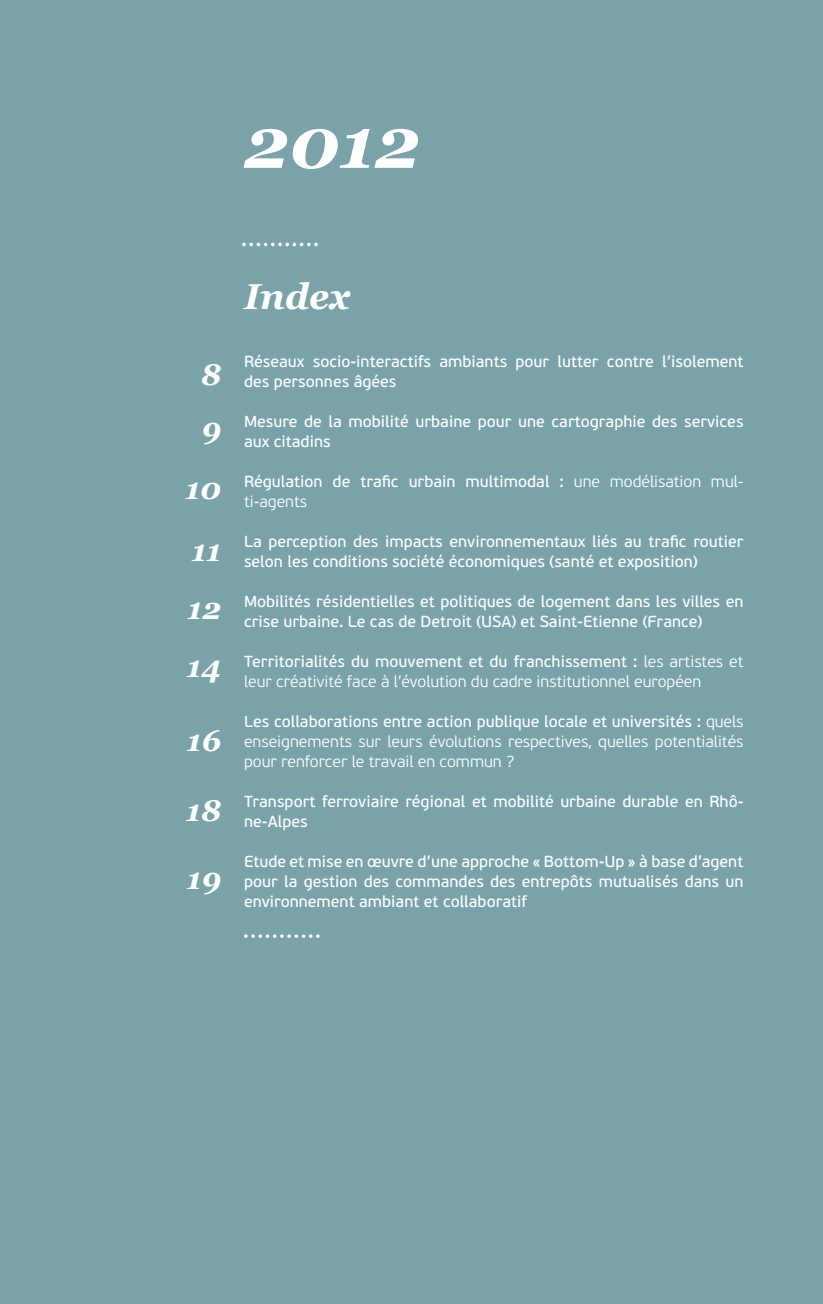
<style>
.page{position:relative;width:823px;height:1304px;background:#fff}
.page>*{position:absolute;margin:0;border:0;box-sizing:border-box;transform-origin:0 0}
.t1{font:italic 700 72px "Georgia";color:#fff}
.t2{font:italic 700 36px "Georgia";color:#fff}
.t3{font:italic 700 30px/54px "Georgia";color:#fff}
.t4{font:16px/20px "PF Beau Sans Pro Bbook";color:#fff}
.t5{font:300 16px/20px "PF Beau Sans Pro";color:#fff}
.s1{font-family:"PF Beau Sans Pro";font-weight:300}
</style>
<div class="page">
<div style="left:0;top:0;width:822px;height:1304px;background:#79a3a9"></div>
<svg style="left:244px;top:934px;width:75px;height:4px"></svg>
<svg style="left:242px;top:243px;width:75px;height:3px"></svg>
<h1 class="t1" style="left:244px;top:89px;width:177px">2012</h1>
<h3 class="t3" style="left:201px;top:346px;width:22px">8<br>9</h3>
<h3 class="t3" style="left:185px;top:456px;width:37px;line-height:62px">10<br>11</h3>
<h3 class="t3" style="left:187px;top:578px;width:36px;line-height:58px">12<br>14</h3>
<h3 class="t3" style="left:187px;top:712px;width:36px">16</h3>
<h3 class="t3" style="left:186px;top:782px;width:36px">18</h3>
<h3 class="t3" style="left:187px;top:850px;width:36px">19</h3>
<h2 class="t2" style="left:244px;top:270px;width:107px">Index</h2>
<p class="t4" style="left:244px;top:352px;width:500px">Réseaux socio-interactifs ambiants pour lutter contre l’isolement des personnes âgées</p>
<p class="t4" style="left:244px;top:412px;width:500px">Mesure de la mobilité urbaine pour une cartographie des services aux citadins</p>
<p class="t4" style="left:244px;top:472px;width:500px">Régulation de trafic urbain multimodal : <span class="s1">une modélisation mul-</span></p>
<p class="t5" style="left:244px;top:492px;width:65px">ti-agents</p>
<p class="t4" style="left:244px;top:532px;width:500px">La perception des impacts environnementaux liés au trafic routier selon les conditions société économiques (santé et exposition)</p>
<p class="t4" style="left:244px;top:592px;width:500px">Mobilités résidentielles et politiques de logement dans les villes en crise urbaine. Le cas de Detroit (USA) et Saint-Etienne (France)</p>
<p class="t4" style="left:244px;top:652px;width:500px">Territorialités du mouvement et du franchissement : <span class="s1">les artistes et</span></p>
<p class="t5" style="left:244px;top:672px;width:458px">leur créativité face à l’évolution du cadre institutionnel européen</p>
<p class="t4" style="left:244px;top:712px;width:500px">Les collaborations entre action publique locale et universités : <span class="s1">quels</span></p>
<p class="t5" style="left:244px;top:732px;width:500px">enseignements sur leurs évolutions respectives, quelles potentialités pour renforcer le travail en commun ?</p>
<p class="t4" style="left:244px;top:792px;width:500px">Transport ferroviaire régional et mobilité urbaine durable en Rhô&shy;ne-Alpes</p>
<p class="t4" style="left:244px;top:852px;width:500px;text-align:justify">Etude et mise en œuvre d’une approche « Bottom-Up » à base d’agent pour la gestion des commandes des entrepôts mutualisés dans un environnement ambiant et collaboratif</p>
</div>
